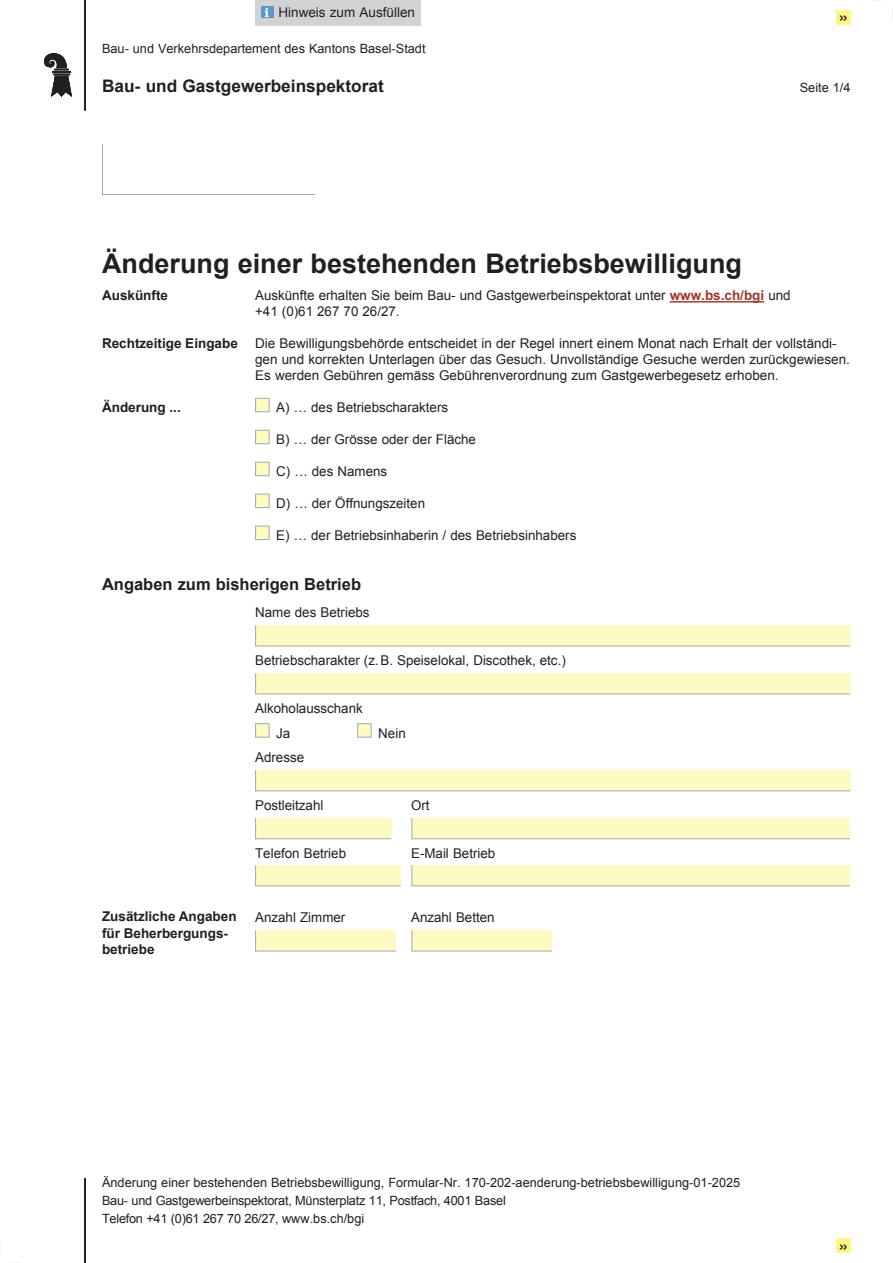
<style>
.page{position:relative;width:893px;height:1263px;background:#fff}
.page>*{position:absolute;margin:0;border:0;box-sizing:border-box;transform-origin:0 0}
.t1{font:700 27px "Arial";color:#231f20}
.t2{font:18px "Helvetica";color:#231f20}
.t3{font:700 17.25px "Arial";color:#231f20}
.t4{font:700 16.5px "Arial";color:#231f20}
.t5{font:13.5px/15.9px "Arial";color:#231f20}
.t6{font:700 13.5px/16.2px "Arial";color:#231f20}
.t7{font:12.75px/18px "Arial";color:#231f20}
.s1{font-family:"Clarendon Std";font-weight:700;color:#fff}
.s2{font-weight:700;color:#9d3629}
</style>
<div class="page">
<hr style="left:84px;top:0;width:2px;height:111px;background:#231f20">
<svg style="left:44px;top:53px;width:28px;height:44px"></svg>
<hr style="left:84px;top:1178px;width:2px;height:85px;background:#231f20">
<div style="left:255px;top:0;width:166px;height:26px;background:#d1d2d4"></div>
<div style="left:261px;top:6px;width:12px;height:12px;background:#5d96ca"></div>
<svg style="left:9px;top:1262px;width:12px;height:1px"></svg>
<svg style="left:892px;top:9px;width:1px;height:12px"></svg>
<div style="left:836px;top:10px;width:15px;height:15px;background:#fff685"></div>
<div style="left:836px;top:1238px;width:15px;height:15px;background:#fff685"></div>
<hr style="left:670px;top:301px;width:94px;height:1px;background:#9d3629">
<div style="left:255px;top:398px;width:15px;height:14px;background:#fffac1;border:1px solid #a8a9ad"></div>
<div style="left:255px;top:430px;width:15px;height:14px;background:#fffac1;border:1px solid #a8a9ad"></div>
<div style="left:255px;top:462px;width:15px;height:14px;background:#fffac1;border:1px solid #a8a9ad"></div>
<div style="left:255px;top:494px;width:15px;height:14px;background:#fffac1;border:1px solid #a8a9ad"></div>
<div style="left:255px;top:526px;width:15px;height:14px;background:#fffac1;border:1px solid #a8a9ad"></div>
<div style="left:255px;top:723px;width:15px;height:15px;background:#fffac1;border:1px solid #a8a9ad"></div>
<div style="left:357px;top:723px;width:15px;height:15px;background:#fffac1;border:1px solid #a8a9ad"></div>
<svg style="left:255px;top:625px;width:596px;height:22px;background:#faf6c1"></svg>
<svg style="left:255px;top:673px;width:596px;height:22px;background:#faf6c1"></svg>
<svg style="left:255px;top:770px;width:596px;height:22px;background:#faf6c1"></svg>
<svg style="left:255px;top:818px;width:137px;height:22px;background:#faf5c1"></svg>
<svg style="left:411px;top:818px;width:439px;height:22px;background:#faf6c2"></svg>
<svg style="left:255px;top:865px;width:146px;height:22px;background:#faf5c1"></svg>
<svg style="left:411px;top:865px;width:439px;height:22px;background:#faf6c1"></svg>
<svg style="left:255px;top:930px;width:141px;height:22px;background:#faf5c1"></svg>
<svg style="left:411px;top:930px;width:141px;height:22px;background:#faf5c1"></svg>
<svg style="left:102px;top:144px;width:213px;height:51px"></svg>
<p class="t5" style="left:265px;top:4px;width:152px"><span class="s1">i</span> Hinweis zum Ausfüllen</p>
<h2 class="t2" style="left:838px;top:3px;width:12px">»</h2>
<p class="t7" style="left:102px;top:40px;width:325px">Bau- und Verkehrsdepartement des Kantons Basel-Stadt</p>
<p class="t3" style="left:102px;top:74px;width:283px">Bau- und Gastgewerbeinspektorat</p>
<p class="t7" style="left:800px;top:79px;width:52px">Seite 1/4</p>
<h1 class="t1" style="left:102px;top:246px;width:641px">Änderung einer bestehenden Betriebsbewilligung</h1>
<p class="t5" style="left:255px;top:288px;width:537px">Auskünfte erhalten Sie beim Bau- und Gastgewerbeinspektorat unter <span class="s2">www.bs.ch/bgi</span> und +41 (0)61 267 70 26/27.</p>
<p class="t5" style="left:255px;top:336px;width:596px">Die Bewilligungsbehörde entscheidet in der Regel innert einem Monat nach Erhalt der vollständi&shy;gen und korrekten Unterlagen über das Gesuch. Unvollständige Gesuche werden zurückgewiesen.<br>Es werden Gebühren gemäss Gebührenverordnung zum Gastgewerbegesetz erhoben.</p>
<p class="t5" style="left:276px;top:400px;width:173px">A) … des Betriebscharakters</p>
<p class="t5" style="left:276px;top:432px;width:201px">B) … der Grösse oder der Fläche</p>
<p class="t5" style="left:276px;top:464px;width:113px">C) … des Namens</p>
<p class="t5" style="left:276px;top:495px;width:150px">D) … der Öffnungszeiten</p>
<p class="t5" style="left:276px;top:527px;width:302px">E) … der Betriebsinhaberin / des Betriebsinhabers</p>
<p class="t4" style="left:102px;top:574px;width:261px">Angaben zum bisherigen Betrieb</p>
<p class="t5" style="left:255px;top:605px;width:116px">Name des Betriebs</p>
<p class="t5" style="left:255px;top:653px;width:312px">Betriebscharakter (z.B. Speiselokal, Discothek, etc.)</p>
<p class="t5" style="left:276px;top:696px;width:88px;line-height:24.5px;text-indent:-21px">Alkoholausschank<br>Ja</p>
<p class="t6" style="left:102px;top:287px;width:68px">Auskünfte</p>
<p class="t6" style="left:102px;top:336px;width:137px">Rechtzeitige Eingabe</p>
<p class="t6" style="left:102px;top:399px;width:80px">Änderung ...</p>
<p class="t5" style="left:378px;top:725px;width:29px">Nein</p>
<p class="t5" style="left:255px;top:749px;width:51px">Adresse</p>
<p class="t5" style="left:255px;top:797px;width:70px">Postleitzahl</p>
<p class="t5" style="left:411px;top:797px;width:20px">Ort</p>
<p class="t5" style="left:255px;top:845px;width:93px">Telefon Betrieb</p>
<p class="t5" style="left:411px;top:845px;width:86px">E-Mail Betrieb</p>
<p class="t6" style="left:102px;top:909px;width:136px">Zusätzliche Angaben für Beherbergungs&shy;betriebe</p>
<p class="t5" style="left:255px;top:909px;width:92px">Anzahl Zimmer</p>
<p class="t5" style="left:411px;top:909px;width:85px">Anzahl Betten</p>
<p class="t7" style="left:102px;top:1174px;width:640px">Änderung einer bestehenden Betriebsbewilligung, Formular-Nr. 170-202-aenderung-betriebsbewilligung-01-2025<br>Bau- und Gastgewerbeinspektorat, Münsterplatz 11, Postfach, 4001 Basel<br>Telefon +41 (0)61 267 70 26/27, www.bs.ch/bgi</p>
<h2 class="t2" style="left:838px;top:1231px;width:12px">»</h2>
</div>
